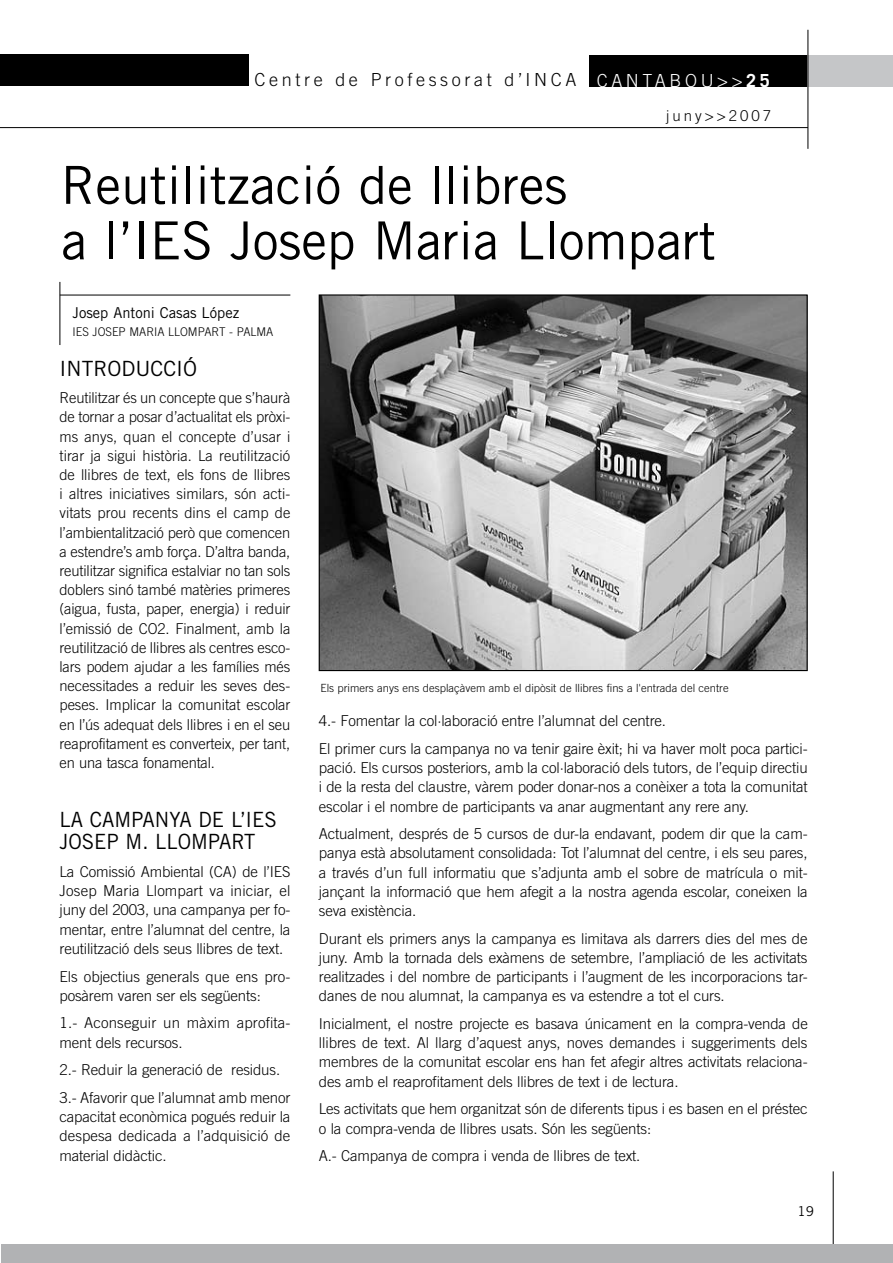
<style>
.page{position:relative;width:893px;height:1263px;background:#fff}
.page>*{position:absolute;margin:0;border:0;box-sizing:border-box;transform-origin:0 0}
.t1{font:52.5px/55.5px "Trade Gothic";color:#000}
.t2{font:21px "Trade Gothic";color:#000;scale:.96 1}
.t3{font:21px "Trade Gothic";color:#000}
.t4{font:300 18px "Trade Gothic";letter-spacing:.2em;color:#000}
.t5{font:300 15px/19.2px "Trade Gothic";letter-spacing:-.01em;color:#000;text-align:justify}
.t6{font:300 15px/19.2px "Trade Gothic";letter-spacing:.01em;color:#000}
.t7{font:15px "Trade Gothic";color:#000}
.t8{font:300 15px "Trade Gothic";letter-spacing:.2em;color:#000}
.t9{font:13.5px "Trade Gothic";color:#000}
.t10{font:300 12px "Trade Gothic";color:#000}
.t11{font:300 11.25px "Trade Gothic";color:#000}
.s1{color:#fff}
.s2{font-weight:700;color:#fff}
</style>
<div class="page">
<div style="left:590px;top:55px;width:218px;height:32px;background:#000"></div>
<div style="left:0;top:54px;width:248px;height:32px;background:#000"></div>
<div style="left:808px;top:55px;width:85px;height:31px;background:#c5c6c8"></div>
<hr style="left:807px;top:30px;width:1px;height:119px;background:#000">
<hr style="left:0;top:127px;width:808px;height:1px;background:#000">
<hr style="left:833px;top:1171px;width:1px;height:92px;background:#000">
<div style="left:1px;top:1244px;width:892px;height:19px;background:#b1b2b4"></div>
<hr style="left:60px;top:282px;width:1px;height:63px;background:#000">
<hr style="left:60px;top:295px;width:230px;height:1px;background:#000">
<img style="left:321px;top:296px;width:485px;height:373px">
<p class="t4" style="left:255px;top:69px;width:516px">Centre de Professorat d’INCA <span class="s1">CANTABOU&gt;&gt;</span><span class="s2">25</span></p>
<p class="t8" style="left:666px;top:106px;width:107px">juny&gt;&gt;2007</p>
<h1 class="t1" style="left:61px;top:157px;width:508px">Reutilització de llibres a l’ies</h1>
<h1 class="t1" style="left:230px;top:212px;width:488px">Josep Maria Llompart</h1>
<p class="t7" style="left:73px;top:304px;width:168px">Josep Antoni Casas López</p>
<p class="t10" style="left:73px;top:325px;width:33px">IES Josep</p>
<p class="t10" style="left:129px;top:325px;width:18px">Maria</p>
<p class="t10" style="left:168px;top:325px;width:15px">Llompart</p>
<p class="t10" style="left:229px;top:325px;width:23px">- Palma</p>
<h2 class="t3" style="left:60px;top:355px;width:21px">Introducció</h2>
<p class="t5" style="left:60px;top:388px;width:232px">Reutilitzar és un concepte que s’haurà de tornar a posar d’actualitat els pròxi&shy;ms anys, quan el concepte d’usar i tirar ja sigui història. La reutilització de llibres de text, els fons de llibres i altres iniciatives similars, són acti&shy;vitats prou recents dins el camp de l’ambientalització però que comencen a estendre’s amb força. D’altra banda, reutilitzar significa estalviar no tan sols doblers sinó també matèries primeres (aigua, fusta, paper, energia) i reduir l’emissió de CO2. Finalment, amb la reutilització de llibres als centres esco&shy;lars podem ajudar a les famílies més necessitades a reduir les seves des&shy;peses. Implicar la comunitat escolar en l’ús adequat dels llibres i en el seu reaprofitament es converteix, per tant, en una tasca fonamental.</p>
<p class="t11" style="left:320px;top:681px;width:410px">Els primers anys ens desplaçàvem amb el dipòsit de llibres fins a l'entrada del centre</p>
<p class="t5" style="left:319px;top:707px;width:490px;line-height:27.8px">4.- Fomentar la col·laboració entre l’alumnat del centre.<br>El primer curs la campanya no va tenir gaire èxit; hi va haver molt poca partici-</p>
<p class="t5" style="left:319px;top:758px;width:490px">pació. Els cursos posteriors, amb la col·laboració dels tutors, de l’equip directiu i de la resta del claustre, vàrem poder donar-nos a conèixer a tota la comunitat escolar i el nombre de participants va anar augmentant any rere any.</p>
<p class="t5" style="left:319px;top:824px;width:490px">Actualment, després de 5 cursos de dur-la endavant, podem dir que la cam&shy;panya està absolutament consolidada: Tot l’alumnat del centre, i els seu pares, a través d’un full informatiu que s’adjunta amb el sobre de matrícula o mit&shy;jançant la informació que hem afegit a la nostra agenda escolar, coneixen la seva existència.</p>
<p class="t5" style="left:319px;top:928px;width:490px">Durant els primers anys la campanya es limitava als darrers dies del mes de juny. Amb la tornada dels exàmens de setembre, l’ampliació de les activitats realitzades i del nombre de participants i l’augment de les incorporacions tar&shy;danes de nou alumnat, la campanya es va estendre a tot el curs.</p>
<p class="t5" style="left:319px;top:1014px;width:490px">Inicialment, el nostre projecte es basava únicament en la compra-venda de llibres de text. Al llarg d’aquest anys, noves demandes i suggeriments dels membres de la comunitat escolar ens han fet afegir altres activitats relaciona&shy;des amb el reaprofitament dels llibres de text i de lectura.</p>
<p class="t5" style="left:319px;top:1099px;width:490px">Les activitats que hem organitzat són de diferents tipus i es basen en el préstec o la compra-venda de llibres usats. Són les següents:</p>
<p class="t5" style="left:319px;top:1146px;width:323px">A.- Campanya de compra i venda de llibres de text.</p>
<h2 class="t2" style="left:60px;top:807px;width:46px">La campan</h2>
<h2 class="t2" style="left:169px;top:807px;width:114px">ya de l’IES</h2>
<h2 class="t2" style="left:59px;top:829px;width:23px">Josep</h2>
<h2 class="t2" style="left:126px;top:829px;width:57px">M. Llompart</h2>
<p class="t5" style="left:60px;top:862px;width:232px">La Comissió Ambiental (CA) de l’IES Josep Maria Llompart va iniciar, el juny del 2003, una campanya per fo&shy;mentar, entre l’alumnat del centre, la reutilització dels seus llibres de text.</p>
<p class="t5" style="left:60px;top:966px;width:232px">Els objectius generals que ens pro&shy;posàrem varen ser els següents:</p>
<p class="t6" style="left:60px;top:1013px;width:232px">1.- Aconseguir un màxim aprofita&shy;ment dels recursos.</p>
<p class="t5" style="left:60px;top:1056px;width:232px;line-height:27.8px">2.- Reduir la generació de residus.<br>3.- Afavorir que l’alumnat amb menor</p>
<p class="t5" style="left:60px;top:1107px;width:232px">capacitat econòmica pogués reduir la despesa dedicada a l’adquisició de material didàctic.</p>
<p class="t9" style="left:797px;top:1203px;width:18px">19</p>
</div>
